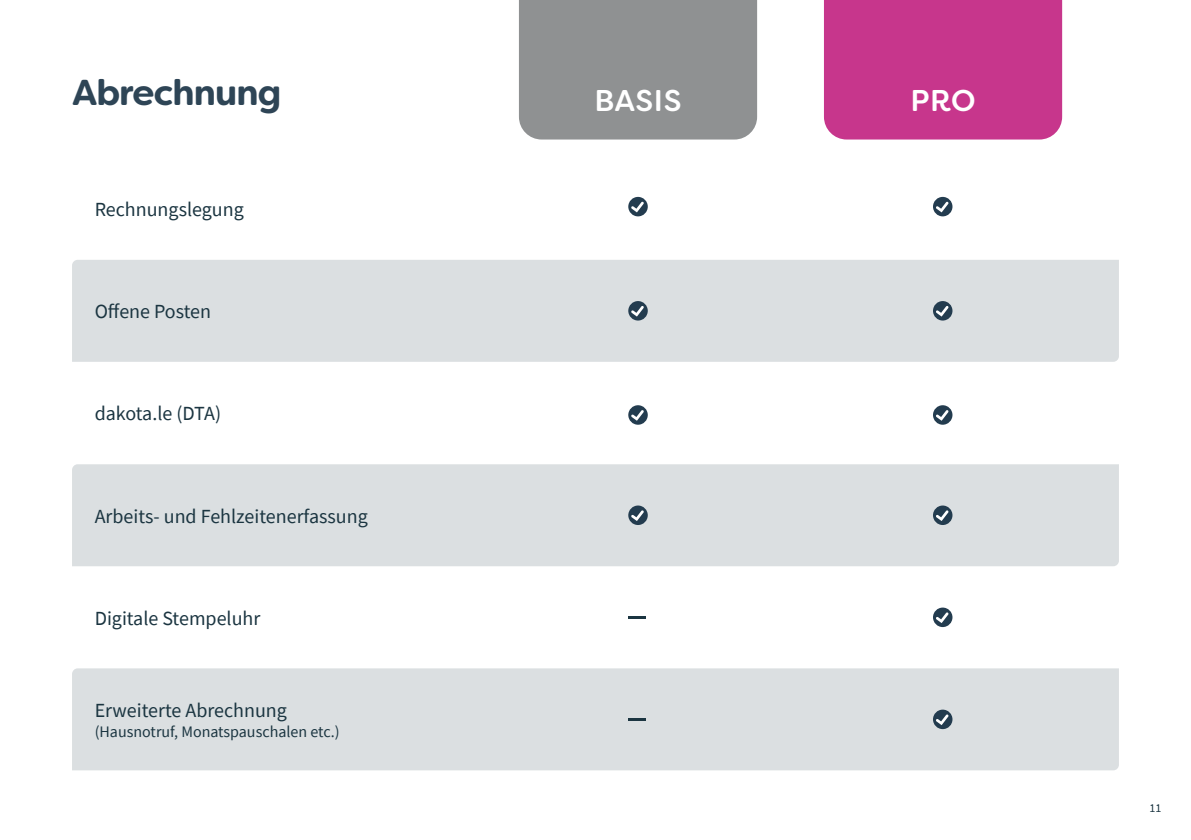
<style>
.page{position:relative;width:1191px;height:840px;background:#fff}
.page>*{position:absolute;margin:0;border:0;box-sizing:border-box;transform-origin:0 0}
.t1{font:700 36px "Filson Soft";letter-spacing:-.025em;color:#2e4556}
.t2{font:500 30px "Filson Soft";letter-spacing:.015em;color:#fff}
.t3{font:20px "Source Sans Pro";color:#1b3541}
.t4{font:20px "Source Sans Pro";letter-spacing:-.02em;color:#1b3541}
.t5{font:16px "Source Sans Pro";color:#1b3541}
.t6{font:12px "Source Sans Pro";color:#1b3541}
</style>
<div class="page">
<div style="left:519px;top:0;width:238px;height:139px;background:#8f9192"></div>
<div style="left:824px;top:0;width:238px;height:139px;background:#c7368c"></div>
<div style="left:72px;top:260px;width:1047px;height:101px;background:#dbdfe1"></div>
<div style="left:72px;top:464px;width:1047px;height:102px;background:#dbdfe1"></div>
<div style="left:72px;top:668px;width:1047px;height:102px;background:#dbdfe1"></div>
<div style="left:628px;top:301px;width:20px;height:19px;background:#233c4f;border-radius:50%"></div>
<svg style="left:631px;top:306px;width:13px;height:10px"></svg>
<div style="left:933px;top:505px;width:19px;height:19px;background:#233c4f;border-radius:50%"></div>
<svg style="left:936px;top:510px;width:12px;height:10px"></svg>
<div style="left:933px;top:607px;width:19px;height:19px;background:#233c4f;border-radius:50%"></div>
<svg style="left:936px;top:612px;width:12px;height:10px"></svg>
<div style="left:933px;top:709px;width:19px;height:19px;background:#233c4f;border-radius:50%"></div>
<svg style="left:936px;top:714px;width:12px;height:10px"></svg>
<div style="left:933px;top:301px;width:19px;height:19px;background:#233c4f;border-radius:50%"></div>
<svg style="left:936px;top:306px;width:12px;height:10px"></svg>
<svg style="left:628px;top:405px;width:20px;height:19px"></svg>
<svg style="left:631px;top:409px;width:13px;height:11px"></svg>
<div style="left:933px;top:405px;width:19px;height:19px;background:#233c4f;border-radius:50%"></div>
<svg style="left:936px;top:410px;width:12px;height:10px"></svg>
<div style="left:628px;top:197px;width:20px;height:19px;background:#233c4f;border-radius:50%"></div>
<svg style="left:631px;top:201px;width:13px;height:11px"></svg>
<div style="left:933px;top:197px;width:19px;height:19px;background:#233c4f;border-radius:50%"></div>
<svg style="left:936px;top:201px;width:12px;height:11px"></svg>
<svg style="left:628px;top:505px;width:20px;height:19px"></svg>
<svg style="left:631px;top:510px;width:13px;height:10px"></svg>
<hr style="left:628px;top:615px;width:17px;height:3px;background:#1b3541">
<hr style="left:628px;top:717px;width:17px;height:3px;background:#1b3541">
<h1 class="t1" style="left:72px;top:69px;width:211px">Abrechnung</h1>
<h2 class="t2" style="left:594px;top:81px;width:88px">BASIS</h2>
<h2 class="t2" style="left:910px;top:81px;width:67px">PRO</h2>
<p class="t3" style="left:95px;top:197px;width:151px">Rechnungslegung</p>
<p class="t3" style="left:95px;top:299px;width:118px">Offene Posten</p>
<p class="t4" style="left:95px;top:401px;width:128px">dakota.le (DTA)</p>
<p class="t3" style="left:95px;top:503px;width:275px">Arbeits- und Fehlzeitenerfassung</p>
<p class="t3" style="left:95px;top:605px;width:167px">Digitale Stempeluhr</p>
<p class="t3" style="left:95px;top:697px;width:194px">Erweiterte Abrechnung</p>
<p class="t5" style="left:95px;top:720px;width:246px">(Hausnotruf, Monatspauschalen etc.)</p>
<p class="t6" style="left:1149px;top:799px;width:13px">11</p>
</div>
